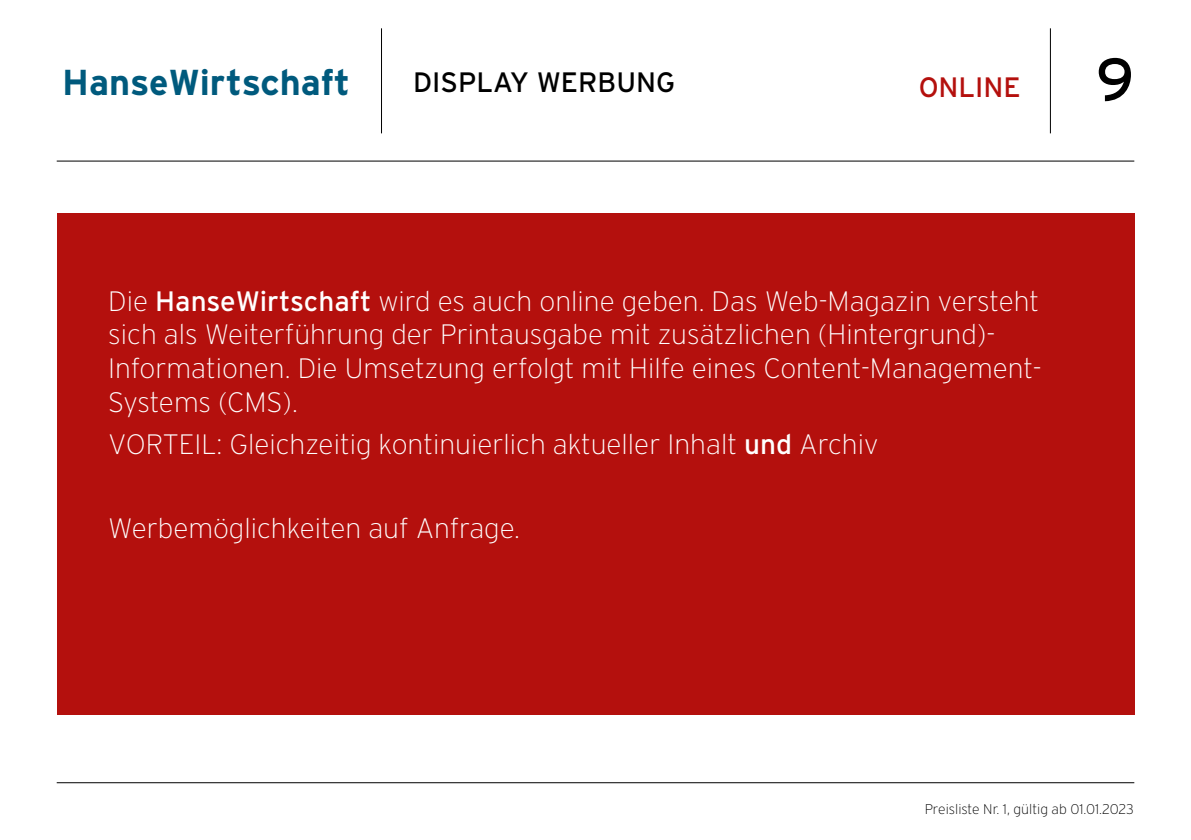
<style>
.page{position:relative;width:1191px;height:840px;background:#fff}
.page>*{position:absolute;margin:0;border:0;box-sizing:border-box;transform-origin:0 0}
.t1{font:60px "Interstate";color:#000}
.t2{font:700 36px "Interstate";color:#005a7d}
.t3{font:200 28px/33.6px "Interstate";color:#fff}
.t4{font:28px "Interstate";color:#000}
.t5{font:28px "Interstate";color:#b4100d}
.t6{font:200 14px "Interstate";color:#000}
.s1{font-weight:400}
</style>
<div class="page">
<hr style="left:57px;top:160px;width:1077px;height:1px;background:#000">
<hr style="left:57px;top:781px;width:1077px;height:1px;background:#000">
<hr style="left:381px;top:28px;width:1px;height:105px;background:#000">
<hr style="left:1050px;top:28px;width:1px;height:105px;background:#000">
<div style="left:57px;top:213px;width:1077px;height:501px;background:#b4100d"></div>
<p class="t2" style="left:62px;top:62px;width:289px">HanseWirtschaft</p>
<p class="t4" style="left:413px;top:66px;width:263px">DISPLAY WERBUNG</p>
<p class="t5" style="left:918px;top:71px;width:104px">ONLINE</p>
<h1 class="t1" style="left:1096px;top:46px;width:40px">9</h1>
<p class="t3" style="left:108px;top:284px;width:935px">Die <span class="s1">HanseWirtschaft</span> wird es auch online geben. Das Web-Magazin versteht sich als Weiterführung der Printausgabe mit zusätzlichen (Hintergrund)- Informationen. Die Umsetzung erfolgt mit Hilfe eines Content-Management-Systems (CMS).</p>
<p class="t3" style="left:108px;top:427px;width:771px">VORTEIL: Gleichzeitig kontinuierlich aktueller Inhalt <span class="s1">und</span> Archiv</p>
<p class="t3" style="left:108px;top:511px;width:413px">Werbemöglichkeiten auf Anfrage.</p>
<p class="t6" style="left:924px;top:801px;width:210px">Preisliste Nr. 1, gültig ab 01.01.2023</p>
</div>
